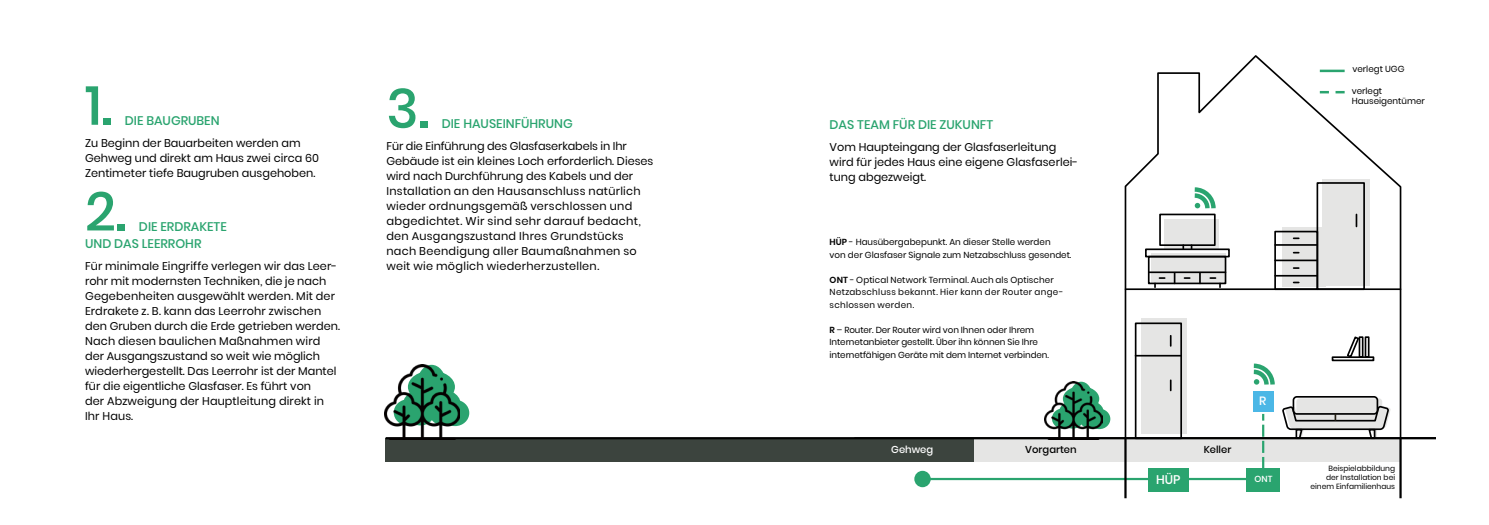
<style>
.page{position:relative;width:1489px;height:525px;background:#fff}
.page>*{position:absolute;margin:0;border:0;box-sizing:border-box;transform-origin:0 0}
.t1{font:500 54.38px "Poppins";color:#2aa46f}
.t2{font:500 12.5px/17.5px "Poppins";color:#2aa46f}
.t3{font:500 12.5px "Poppins";color:#fff}
.t4{font:500 12px "Poppins";color:#fff}
.t5{font:11.25px/15px "Poppins";color:#000}
.t6{font:11.25px/15px "Poppins";letter-spacing:.025em;color:#000}
.t7{font:500 10px "Poppins";color:#000}
.t8{font:500 10px "Poppins";color:#fff}
.t9{font:8.75px/12.5px "Poppins";color:#000}
.t10{font:8.75px/12.5px "Poppins";letter-spacing:.025em;color:#000}
.t11{font:500 8.75px "Poppins";color:#fff}
.t12{font:7.5px/9px "Poppins";color:#000;text-align:right}
.s1{font-weight:600}
</style>
<div class="page">
<div style="left:385px;top:438px;width:588px;height:23px;background:#3c443e"></div>
<div style="left:973px;top:438px;width:427px;height:23px;background:#e5e5e4"></div>
<svg style="left:1102px;top:55px;width:300px;height:382px"></svg>
<div style="left:914px;top:470px;width:16px;height:17px;background:#2aa46f;border-radius:50%"></div>
<hr style="left:918px;top:477px;width:337px;height:3px;background:#2aa46f">
<svg style="left:1261px;top:413px;width:3px;height:55px"></svg>
<div style="left:1148px;top:468px;width:40px;height:23px;background:#2aa46f"></div>
<div style="left:1252px;top:390px;width:21px;height:21px;background:#4bb7e6"></div>
<hr style="left:1125px;top:288px;width:275px;height:2px;background:#000">
<div style="left:1140px;top:318px;width:46px;height:115px;background:#e5e5e4"></div>
<hr style="left:1135px;top:354px;width:45px;height:2px;background:#000">
<svg style="left:1169px;top:335px;width:2px;height:11px"></svg>
<svg style="left:1169px;top:380px;width:2px;height:10px"></svg>
<div style="left:1134px;top:322px;width:47px;height:117px;border:2px solid #000"></div>
<div style="left:1292px;top:396px;width:86px;height:18px;border:2px solid #000;border-radius:3px"></div>
<svg style="left:1281px;top:404px;width:109px;height:36px"></svg>
<div style="left:1164px;top:219px;width:54px;height:30px;background:#e5e5e4"></div>
<div style="left:1151px;top:253px;width:74px;height:30px;background:#e5e5e4"></div>
<div style="left:1159px;top:213px;width:56px;height:33px;border:2px solid #000"></div>
<div style="left:1144px;top:248px;width:85px;height:9px;border:2px solid #000"></div>
<div style="left:1147px;top:255px;width:79px;height:29px;border:2px solid #000"></div>
<hr style="left:1148px;top:271px;width:77px;height:2px;background:#000">
<svg style="left:1173px;top:273px;width:2px;height:10px"></svg>
<svg style="left:1198px;top:273px;width:2px;height:10px"></svg>
<svg style="left:1154px;top:277px;width:10px;height:10px"></svg>
<svg style="left:1210px;top:277px;width:10px;height:10px"></svg>
<div style="left:1331px;top:356px;width:43px;height:5px;border:2px solid #000"></div>
<svg style="left:1345px;top:335px;width:15px;height:24px"></svg>
<div style="left:1358px;top:336px;width:5px;height:21px;border:2px solid #000"></div>
<div style="left:1364px;top:336px;width:5px;height:21px;border:2px solid #000"></div>
<div style="left:1321px;top:179px;width:48px;height:106px;background:#e5e5e4"></div>
<div style="left:1281px;top:227px;width:44px;height:59px;background:#e5e5e4"></div>
<svg style="left:1355px;top:214px;width:2px;height:12px"></svg>
<div style="left:1274px;top:230px;width:44px;height:60px;border:2px solid #000"></div>
<div style="left:1316px;top:182px;width:48px;height:108px;border:2px solid #000"></div>
<hr style="left:1274px;top:244px;width:43px;height:2px;background:#000">
<hr style="left:1274px;top:259px;width:43px;height:2px;background:#000">
<hr style="left:1274px;top:275px;width:43px;height:1px;background:#000">
<svg style="left:1249px;top:361px;width:27px;height:28px"></svg>
<svg style="left:1190px;top:185px;width:27px;height:27px"></svg>
<hr style="left:385px;top:437px;width:1050px;height:2px;background:#000">
<hr style="left:1399px;top:438px;width:2px;height:60px;background:#000">
<hr style="left:1124px;top:438px;width:2px;height:60px;background:#000">
<div style="left:1059px;top:398px;width:44px;height:25px;background:#3fad7d;border-radius:50%"></div>
<div style="left:1088px;top:408px;width:22px;height:21px;background:#2aa46f;border-radius:50%"></div>
<img style="left:1044px;top:381px;width:58px;height:56px">
<div style="left:403px;top:386px;width:57px;height:33px;background:#70c19e;border-radius:50%"></div>
<div style="left:441px;top:399px;width:28px;height:27px;background:#2aa46f;border-radius:50%"></div>
<img style="left:384px;top:364px;width:75px;height:75px">
<div style="left:1246px;top:468px;width:33px;height:23px;background:#2aa46f"></div>
<hr style="left:1319px;top:70px;width:25px;height:2px;background:#2aa46f">
<svg style="left:1319px;top:91px;width:25px;height:2px"></svg>
<h1 class="t1" style="left:85px;top:74px;width:29px">1.</h1>
<p class="t2" style="left:125px;top:112px;width:96px">DIE BAUGRUBEN</p>
<p class="t5" style="left:85px;top:135px;width:235px">Zu Beginn der Bauarbeiten werden am<br>Gehweg und direkt am Haus zwei circa 60<br>Zentimeter tiefe Baugruben ausgehoben.</p>
<h1 class="t1" style="left:85px;top:180px;width:43px">2.</h1>
<p class="t2" style="left:85px;top:217px;width:143px;text-indent:54px">DIE ERDRAKETE<br>UND DAS LEERROHR</p>
<p class="t5" style="left:85px;top:259px;width:256px">Für minimale Eingriffe verlegen wir das Leer&shy;rohr mit modernsten Techniken, die je nach Gegebenheiten ausgewählt werden. Mit der Erdrakete z. B. kann das Leerrohr zwischen den Gruben durch die Erde getrieben werden.<br>Nach diesen baulichen Maßnahmen wird der Ausgangszustand so weit wie möglich wiederhergestellt. Das Leerrohr ist der Mantel für die eigentliche Glasfaser. Es führt von<br>der Abzweigung der Hauptleitung direkt in Ihr Haus.</p>
<h1 class="t1" style="left:386px;top:77px;width:44px">3.</h1>
<p class="t2" style="left:442px;top:115px;width:132px">DIE HAUSEINFÜHRUNG</p>
<p class="t6" style="left:386px;top:138px;width:268px">Für die Einführung des Glasfaserkabels in Ihr Gebäude ist ein kleines Loch erforderlich. Dieses wird nach Durchführung des Kabels und der Installation an den Hausanschluss natürlich wieder ordnungsgemäß verschlossen und abgedichtet. Wir sind sehr darauf bedacht, den Ausgangszustand Ihres Grundstücks nach Beendigung aller Baumaßnahmen so weit wie möglich wiederherzustellen.</p>
<p class="t2" style="left:829px;top:116px;width:165px">DAS TEAM FÜR DIE ZUKUNFT</p>
<p class="t5" style="left:829px;top:140px;width:250px">Vom Haupteingang der Glasfaserleitung wird für jedes Haus eine eigene Glasfaserlei&shy;tung abgezweigt.</p>
<p class="t9" style="left:829px;top:236px;width:243px"><span class="s1">HÜP</span> - Hausübergabepunkt. An dieser Stelle werden<br>von der Glasfaser Signale zum Netzabschluss gesendet.</p>
<p class="t10" style="left:829px;top:273px;width:235px"><span class="s1">ONT</span> - Optical Network Terminal. Auch als Optischer<br>Netzabschluss bekannt. Hier kann der Router ange&shy;schlossen werden.</p>
<p class="t9" style="left:829px;top:323px;width:221px"><span class="s1">R</span> – Router. Der Router wird von Ihnen oder Ihrem<br>Internetanbieter gestellt. Über ihn können Sie Ihre internetfähigen Geräte mit dem Internet verbinden.</p>
<p class="t8" style="left:891px;top:443px;width:43px">Gehweg</p>
<p class="t7" style="left:1025px;top:444px;width:53px">Vorgarten</p>
<p class="t7" style="left:1203px;top:444px;width:29px">Keller</p>
<p class="t4" style="left:1258px;top:393px;width:9px">R</p>
<p class="t3" style="left:1155px;top:472px;width:26px">HÜP</p>
<p class="t11" style="left:1254px;top:473px;width:19px">ONT</p>
<p class="t9" style="left:1352px;top:62px;width:54px">verlegt UGG</p>
<p class="t9" style="left:1351px;top:85px;width:75px;line-height:10.5px">verlegt<br>Hauseigentümer</p>
<p class="t12" style="left:1310px;top:464px;width:86px">Beispielabbildung<br>der Installation bei einem Einfamilienhaus</p>
</div>
